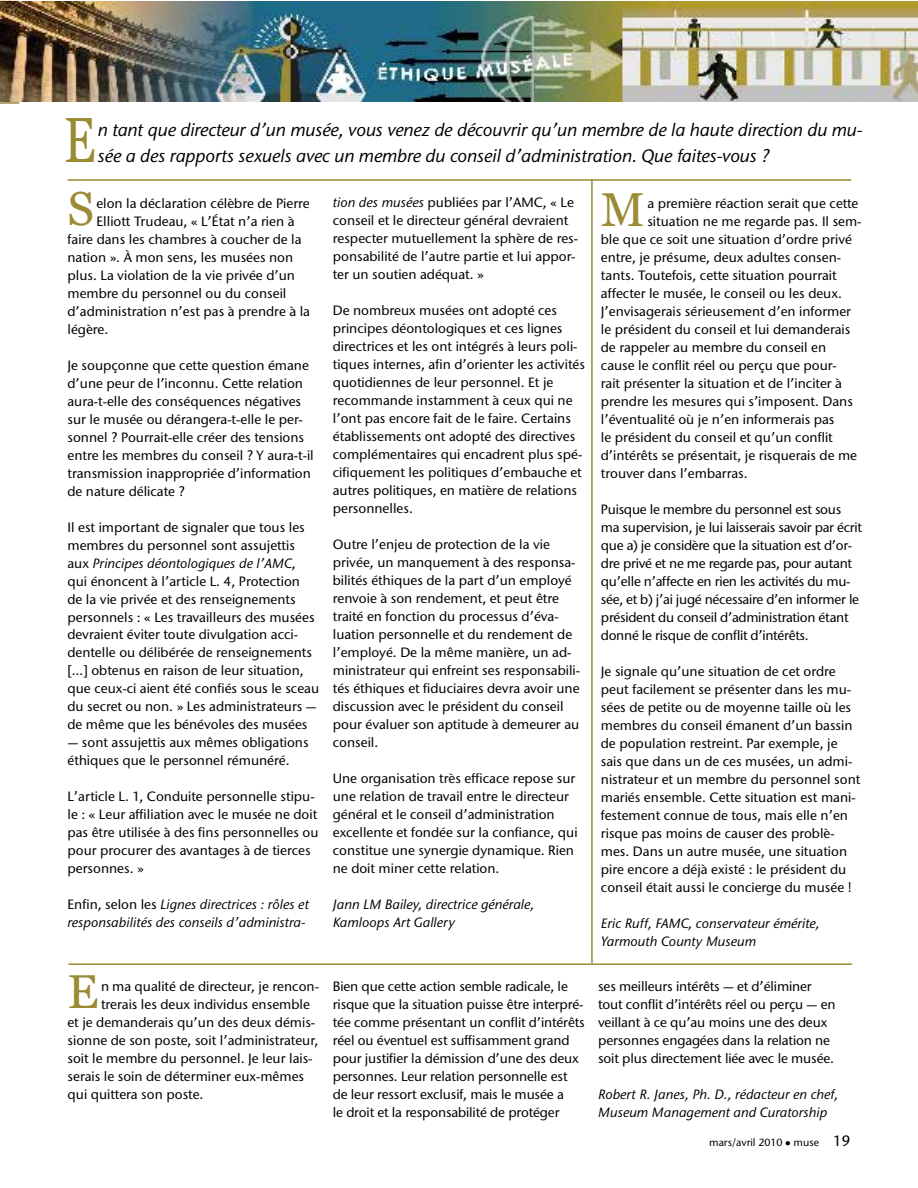
<style>
.page{position:relative;width:918px;height:1188px;background:#fff}
.page>*{position:absolute;margin:0;border:0;box-sizing:border-box;transform-origin:0 0}
.t1{font:63.9px "Georgia";color:#9a8b34;scale:.75 1}
.t2{font:47.55px "Georgia";color:#9a8b34}
.t3{font:italic 500 18px/25.5px "Stone Sans ITC";letter-spacing:-.01em;color:#000}
.t4{font:500 13.5px/18px "Stone Sans ITC";color:#000}
.t5{font:500 13.5px/18px "Stone Sans ITC";letter-spacing:-.02em;color:#000}
.t6{font:italic 500 13.5px/18px "Stone Sans ITC";color:#000}
.t7{font:500 10.5px "Stone Sans ITC";color:#000}
.s1{font-style:italic}
.s2{font-style:normal}
.s3{font-size:15px}
</style>
<div class="page">
<img style="left:0;top:1px;width:918px;height:101px">
<hr style="left:69px;top:963px;width:783px;height:2px;background:#9a8b34">
<hr style="left:591px;top:179px;width:2px;height:784px;background:#9a8b34">
<hr style="left:68px;top:179px;width:783px;height:2px;background:#9a8b34">
<h1 class="t1" style="left:64px;top:103px;width:43px">E</h1>
<h3 class="t3" style="left:98px;top:117px;width:766px">n tant que directeur d’un musée, vous venez de découvrir qu’un membre de la haute direction du mu&shy;sée a des rapports sexuels avec un membre du conseil d’administration. Que faites-vous ?</h3>
<h2 class="t2" style="left:68px;top:182px;width:28px">S</h2>
<p class="t4" style="left:97px;top:194px;width:215px">elon la déclaration célèbre de Pierre</p>
<h2 class="t2" style="left:601px;top:183px;width:46px">M</h2>
<p class="t4" style="left:647px;top:195px;width:213px">a première réaction serait que cette</p>
<p class="t4" style="left:333px;top:194px;width:247px"><span class="s1">tion des musées</span> publiées par l’AMC, « Le conseil et le directeur général devraient respecter mutuellement la sphère de res&shy;ponsabilité de l’autre partie et lui appor&shy;ter un soutien adéquat. »</p>
<p class="t4" style="left:333px;top:302px;width:254px">De nombreux musées ont adopté ces principes déontologiques et ces lignes directrices et les ont intégrés à leurs poli&shy;tiques internes, afin d’orienter les activités quotidiennes de leur personnel. Et je recommande instamment à ceux qui ne l’ont pas encore fait de le faire. Certains établissements ont adopté des directives complémentaires qui encadrent plus spé&shy;cifiquement les politiques d’embauche et autres politiques, en matière de relations personnelles.</p>
<p class="t4" style="left:333px;top:536px;width:249px">Outre l’enjeu de protection de la vie privée, un manquement à des responsa&shy;bilités éthiques de la part d’un employé renvoie à son rendement, et peut être traité en fonction du processus d’éva&shy;luation personnelle et du rendement de l’employé. De la même manière, un ad&shy;ministrateur qui enfreint ses responsabili&shy;tés éthiques et fiduciaires devra avoir une discussion avec le président du conseil pour évaluer son aptitude à demeurer au conseil.</p>
<p class="t4" style="left:333px;top:770px;width:246px">Une organisation très efficace repose sur une relation de travail entre le directeur général et le conseil d’administration excellente et fondée sur la confiance, qui constitue une synergie dynamique. Rien ne doit miner cette relation.</p>
<p class="t6" style="left:333px;top:896px;width:203px">Jann LM Bailey, directrice générale,<br>Kamloops Art Gallery</p>
<p class="t4" style="left:97px;top:212px;width:199px">Elliott Trudeau, « L’État n’a rien à</p>
<p class="t4" style="left:68px;top:230px;width:236px">faire dans les chambres à coucher de la</p>
<p class="t4" style="left:68px;top:248px;width:227px">nation ». À mon sens, les musées non</p>
<p class="t4" style="left:68px;top:266px;width:229px">plus. La violation de la vie privée d’un</p>
<p class="t4" style="left:68px;top:284px;width:220px">membre du personnel ou du conseil</p>
<p class="t4" style="left:68px;top:302px;width:244px">d’administration n’est pas à prendre à la</p>
<p class="t4" style="left:68px;top:320px;width:42px">légère.</p>
<p class="t4" style="left:68px;top:356px;width:248px">Je soupçonne que cette question émane d’une peur de l’inconnu. Cette relation aura-t-elle des conséquences négatives sur le musée ou dérangera-t-elle le per&shy;sonnel ? Pourrait-elle créer des tensions entre les membres du conseil ? Y aura-t-il transmission inappropriée d’information de nature délicate ?</p>
<p class="t4" style="left:68px;top:518px;width:253px">Il est important de signaler que tous les membres du personnel sont assujettis aux <span class="s1">Principes déontologiques de l’AMC</span>,<br>qui énoncent à l’article L. 4, Protection<br>de la vie privée et des renseignements personnels : « Les travailleurs des musées devraient éviter toute divulgation acci&shy;dentelle ou délibérée de renseignements […] obtenus en raison de leur situation, que ceux-ci aient été confiés sous le sceau du secret ou non. » Les administrateurs — de même que les bénévoles des musées</p>
<p class="t4" style="left:68px;top:734px;width:243px">— sont assujettis aux mêmes obligations éthiques que le personnel rémunéré.</p>
<p class="t4" style="left:68px;top:788px;width:253px">L’article L. 1, Conduite personnelle stipu&shy;le : « Leur affiliation avec le musée ne doit pas être utilisée à des fins personnelles ou pour procurer des avantages à de tierces personnes. »</p>
<p class="t6" style="left:68px;top:896px;width:243px"><span class="s2">Enfin, selon les</span> Lignes directrices : rôles et responsabilités des conseils d’administra-</p>
<p class="t4" style="left:647px;top:213px;width:216px">situation ne me regarde pas. Il sem-</p>
<p class="t4" style="left:601px;top:231px;width:253px">ble que ce soit une situation d’ordre privé</p>
<p class="t4" style="left:601px;top:249px;width:242px">entre, je présume, deux adultes consen-</p>
<p class="t4" style="left:601px;top:267px;width:237px">tants. Toutefois, cette situation pourrait</p>
<p class="t4" style="left:601px;top:285px;width:243px">affecter le musée, le conseil ou les deux.</p>
<p class="t4" style="left:601px;top:303px;width:252px">J’envisagerais sérieusement d’en informer</p>
<p class="t4" style="left:601px;top:321px;width:251px">le président du conseil et lui demanderais</p>
<p class="t4" style="left:601px;top:339px;width:227px">de rappeler au membre du conseil en</p>
<p class="t4" style="left:601px;top:357px;width:237px">cause le conflit réel ou perçu que pour-</p>
<p class="t4" style="left:601px;top:375px;width:243px">rait présenter la situation et de l’inciter à</p>
<p class="t4" style="left:601px;top:393px;width:254px">prendre les mesures qui s’imposent. Dans</p>
<p class="t4" style="left:601px;top:411px;width:235px">l’éventualité où je n’en informerais pas</p>
<p class="t4" style="left:601px;top:429px;width:233px">le président du conseil et qu’un conflit</p>
<p class="t4" style="left:601px;top:447px;width:258px">d’intérêts se présentait, je risquerais de me</p>
<p class="t4" style="left:601px;top:465px;width:148px">trouver dans l’embarras.</p>
<p class="t5" style="left:601px;top:501px;width:263px">Puisque le membre du personnel est sous ma supervision, je lui laisserais savoir par écrit que a) je considère que la situation est d’or&shy;dre privé et ne me regarde pas, pour autant qu’elle n’affecte en rien les activités du mu&shy;sée, et b) j’ai jugé nécessaire d’en informer le président du conseil d’administration étant donné le risque de conflit d’intérêts.</p>
<p class="t4" style="left:601px;top:663px;width:261px">Je signale qu’une situation de cet ordre peut facilement se présenter dans les mu&shy;sées de petite ou de moyenne taille où les membres du conseil émanent d’un bassin de population restreint. Par exemple, je sais que dans un de ces musées, un admi&shy;nistrateur et un membre du personnel sont mariés ensemble. Cette situation est mani&shy;festement connue de tous, mais elle n’en risque pas moins de causer des problè&shy;mes. Dans un autre musée, une situation pire encore a déjà existé : le président du conseil était aussi le concierge du musée !</p>
<p class="t6" style="left:601px;top:915px;width:220px">Eric Ruff, FAMC, conservateur émérite,<br>Yarmouth County Museum</p>
<h2 class="t2" style="left:68px;top:965px;width:33px">E</h2>
<p class="t4" style="left:101px;top:977px;width:219px">n ma qualité de directeur, je rencon-</p>
<p class="t4" style="left:101px;top:995px;width:210px">trerais les deux individus ensemble</p>
<p class="t4" style="left:68px;top:1013px;width:249px">et je demanderais qu’un des deux démis-</p>
<p class="t4" style="left:68px;top:1031px;width:252px">sionne de son poste, soit l’administrateur,</p>
<p class="t4" style="left:68px;top:1049px;width:246px">soit le membre du personnel. Je leur lais-</p>
<p class="t4" style="left:68px;top:1067px;width:238px">serais le soin de déterminer eux-mêmes</p>
<p class="t4" style="left:68px;top:1085px;width:137px">qui quittera son poste.</p>
<p class="t4" style="left:333px;top:977px;width:253px">Bien que cette action semble radicale, le risque que la situation puisse être interpré&shy;tée comme présentant un conflit d’intérêts réel ou éventuel est suffisamment grand pour justifier la démission d’une des deux personnes. Leur relation personnelle est de leur ressort exclusif, mais le musée a<br>le droit et la responsabilité de protéger</p>
<p class="t4" style="left:598px;top:977px;width:239px">ses meilleurs intérêts — et d’éliminer tout conflit d’intérêts réel ou perçu — en veillant à ce qu’au moins une des deux personnes engagées dans la relation ne soit plus directement liée avec le musée.</p>
<p class="t6" style="left:598px;top:1085px;width:242px">Robert R. Janes, Ph. D., rédacteur en chef,<br>Museum Management and Curatorship</p>
<p class="t7" style="left:709px;top:1136px;width:143px">mars/avril 2010 ● muse <span class="s3">19</span></p>
</div>
